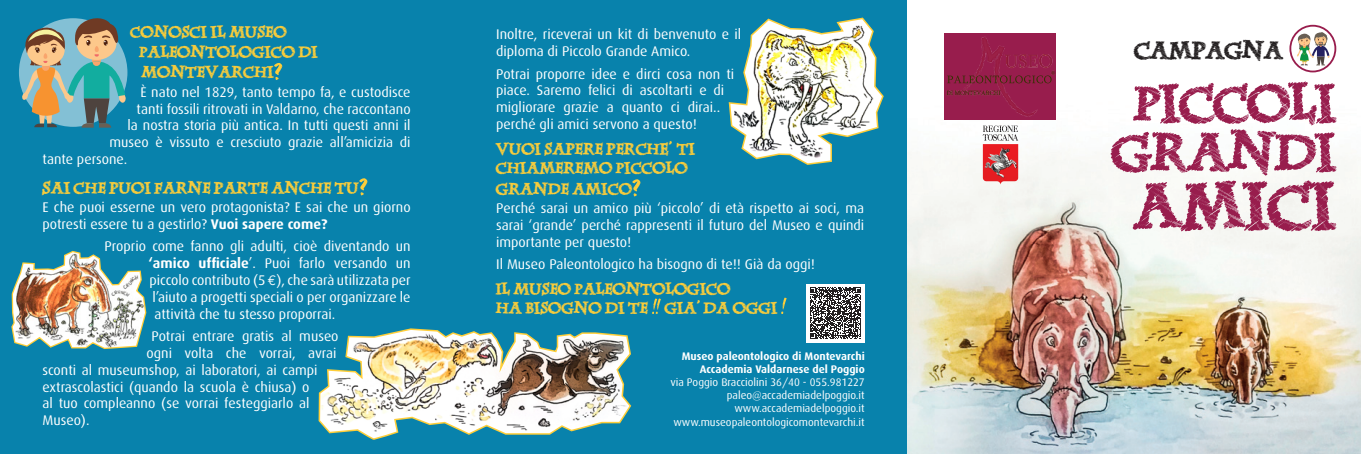
<style>
.page{position:relative;width:1361px;height:454px;background:#0882ac}
.page>*{position:absolute;margin:0;border:0;box-sizing:border-box;transform-origin:0 0}
.Normale{font:64.1px "Zebra Disco";color:#981d4d}
.Normale-2{font:51.8px "Zebra Disco";color:#981d4d}
.Normale-3{font:23.9px "Zebra Disco";color:#231f20}
.Normale-4{font:16px/19.8px "Zebra Disco";letter-spacing:.025em;color:#fece39}
.Normale-5{font:14px/16.8px "Dax";color:#fff}
.Normale-6{font:11px "Dax";color:#fff}
.Normale-7{font:700 11px "Dax";color:#fff}
.s1{font-weight:700}
.s2{font-family:"Euro Mono"}
.s3{font-family:"Dry Brush"}
</style>
<div class="page">
<img style="left:907px;top:0;width:454px;height:454px">
<img style="left:945px;top:33px;width:111px;height:87px">
<svg style="left:274px;top:63px;width:8px;height:17px"></svg>
<svg style="left:359px;top:178px;width:8px;height:17px"></svg>
<svg style="left:21px;top:18px;width:106px;height:110px;background:#7c9e95"></svg>
<div style="left:806px;top:283px;width:59px;height:59px;background:#fff"></div>
<svg style="left:810px;top:287px;width:51px;height:52px"></svg>
<svg style="left:632px;top:179px;width:8px;height:17px"></svg>
<svg style="left:652px;top:298px;width:9px;height:16px"></svg>
<svg style="left:781px;top:297px;width:5px;height:17px"></svg>
<img style="left:320px;top:330px;width:309px;height:108px">
<svg style="left:1290px;top:26px;width:45px;height:45px"></svg>
<div style="left:1289px;top:25px;width:47px;height:47px;border:2px solid #981d4d;border-radius:50%"></div>
<svg style="left:1296px;top:31px;width:34px;height:34px"></svg>
<svg style="left:11px;top:250px;width:136px;height:99px"></svg>
<img style="left:13px;top:252px;width:132px;height:95px">
<img style="left:730px;top:19px;width:152px;height:144px">
<svg style="left:982px;top:125px;width:36px;height:59px"></svg>
<img style="left:984px;top:147px;width:33px;height:31px">
<p class="Normale-4" style="left:140px;top:22px;width:180px;text-indent:-9px">CONOSCI IL MUSEO<br>PALEONTOLOGICO DI<br>MONTEVARCHI</p>
<p class="Normale-5" style="left:141px;top:84px;width:271px">È nato nel 1829, tanto tempo fa, e custodisce</p>
<p class="Normale-5" style="left:137px;top:100px;width:275px">tanti fossili ritrovati in Valdarno, che raccontano</p>
<p class="Normale-5" style="left:128px;top:117px;width:285px">la nostra storia più antica. In tutti questi anni il</p>
<p class="Normale-5" style="left:110px;top:134px;width:302px">museo è vissuto e cresciuto grazie all’amicizia di</p>
<p class="Normale-5" style="left:43px;top:151px;width:86px">tante persone.</p>
<p class="Normale-4" style="left:43px;top:177px;width:318px">SAI CHE PUOI FARNE PARTE ANCHE TU</p>
<p class="Normale-5" style="left:43px;top:199px;width:370px">E che puoi esserne un vero protagonista? E sai che un giorno potresti essere tu a gestirlo? <span class="s1">Vuoi sapere come?</span></p>
<p class="Normale-5" style="left:105px;top:238px;width:308px">Proprio come fanno gli adulti, cioè diventando un</p>
<p class="Normale-5" style="left:149px;top:255px;width:264px"><span class="s1">‘amico ufficiale</span>’. Puoi farlo versando un</p>
<p class="Normale-5" style="left:150px;top:272px;width:263px">piccolo contributo (5 <span class="s2">€</span>), che sarà utilizzata per</p>
<p class="Normale-5" style="left:153px;top:289px;width:260px">l’aiuto a progetti speciali o per organizzare le</p>
<p class="Normale-5" style="left:155px;top:305px;width:182px">attività che tu stesso proporrai.</p>
<p class="Normale-5" style="left:152px;top:328px;width:189px">Potrai entrare gratis al museo</p>
<p class="Normale-5" style="left:147px;top:345px;width:191px">ogni volta che vorrai, avrai</p>
<p class="Normale-5" style="left:43px;top:361px;width:277px">sconti al museumshop, ai laboratori, ai campi</p>
<p class="Normale-5" style="left:43px;top:378px;width:269px">extrascolastici (quando la scuola è chiusa) o</p>
<p class="Normale-5" style="left:43px;top:395px;width:268px">al tuo compleanno (se vorrai festeggiarlo al</p>
<p class="Normale-5" style="left:43px;top:412px;width:49px">Museo).</p>
<p class="Normale-5" style="left:496px;top:26px;width:246px">Inoltre, riceverai un kit di benvenuto e il diploma di Piccolo Grande Amico.</p>
<p class="Normale-5" style="left:496px;top:65px;width:239px">Potrai proporre idee e dirci cosa non ti piace. Saremo felici di ascoltarti e di migliorare grazie a quanto ci dirai.. perché gli amici servono a questo!</p>
<p class="Normale-4" style="left:496px;top:139px;width:200px">VUOI SAPERE PERCHE<span class="s3">’</span> TI<br>CHIAMEREMO PICCOLO<br>GRANDE AMICO</p>
<p class="Normale-5" style="left:496px;top:200px;width:370px;text-align:justify">Perché sarai un amico più ‘piccolo’ di età rispetto ai soci, ma sarai ‘grande’ perché rappresenti il futuro del Museo e quindi importante per questo!</p>
<p class="Normale-5" style="left:496px;top:256px;width:320px">Il Museo Paleontologico ha bisogno di te!! Già da oggi!</p>
<p class="Normale-4" style="left:496px;top:279px;width:236px">IL MUSEO PALEONTOLOGICO</p>
<p class="Normale-4" style="left:496px;top:298px;width:283px">HA BISOGNO DI TE GIA<span class="s3">’</span> DA OGGI</p>
<p class="Normale-7" style="left:682px;top:349px;width:185px">Museo paleontologico di Montevarchi</p>
<p class="Normale-7" style="left:700px;top:362px;width:166px">Accademia Valdarnese del Poggio</p>
<p class="Normale-6" style="left:670px;top:376px;width:196px">via Poggio Bracciolini 36/40 - 055.981227</p>
<p class="Normale-6" style="left:727px;top:389px;width:139px">paleo@accademiadelpoggio.it</p>
<p class="Normale-6" style="left:734px;top:402px;width:132px">www.accademiadelpoggio.it</p>
<p class="Normale-6" style="left:673px;top:415px;width:193px">www.museopaleontologicomontevarchi.it</p>
<p class="Normale-3" style="left:1134px;top:39px;width:150px">CAMPAGNA</p>
<p class="Normale-2" style="left:1134px;top:78px;width:203px">PICCOLI</p>
<p class="Normale-2" style="left:1112px;top:127px;width:225px">GRANDI</p>
<p class="Normale" style="left:1134px;top:175px;width:202px">AMICI</p>
</div>
